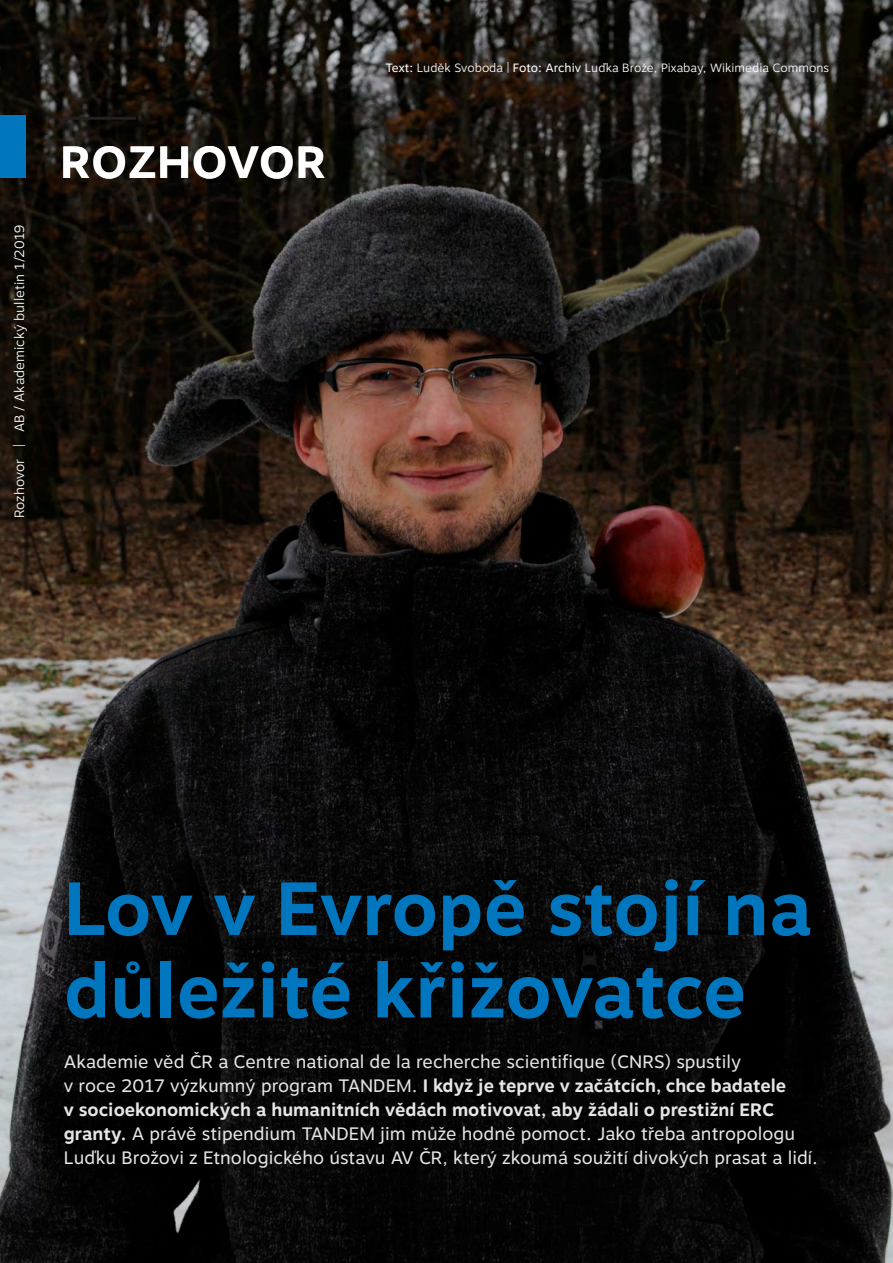
<style>
.page{position:relative;width:893px;height:1263px;background:#fff}
.page>*{position:absolute;margin:0;border:0;box-sizing:border-box;transform-origin:0 0}
.Headline{font:700 75px/82.5px "Motiva Sans";color:#0076be}
.t1{font:700 45px "Motiva Sans";letter-spacing:.01em;color:#fff}
.Perex{font:18px/24px "Motiva Sans";color:#e6e6e6}
.t2{font:300 13.5px "Motiva Sans";color:#fff}
.t3{font:300 12px "Motiva Sans";color:#fff}
.t4{font:700 10.5px/12.6px "Motiva Sans";color:#231f20}
.s1{font-weight:400}
.s2{font-weight:700}
</style>
<div class="page">
<img style="left:0;top:0;width:893px;height:1263px">
<div style="left:0;top:116px;width:26px;height:62px;background:#0076be"></div>
<hr style="left:64px;top:117px;width:72px;height:3px;background:#231f20">
<p class="t2" style="left:9px;top:518px;width:295px;rotate:-90deg">Rozhovor | AB / Akademický bulletin 1/2019</p>
<p class="t1" style="left:61px;top:129px;width:267px">ROZHOVOR</p>
<p class="t3" style="left:386px;top:59px;width:445px"><span class="s1">Text:</span> Luděk Svoboda | <span class="s1">Foto: Archiv</span> Luďka Brože, Pixabay, Wikimedia Commons</p>
<p class="Headline" style="left:64px;top:869px;width:750px">Lov v Evropě stojí na důležité křižovatce</p>
<p class="Perex" style="left:64px;top:1050px;width:756px">Akademie věd ČR a Centre national de la recherche scientifique (CNRS) spustily<br>v roce 2017 výzkumný program TANDEM. <span class="s2">I když je teprve v začátcích, chce badatele<br>v socioekonomických a humanitních vědách motivovat, aby žádali o prestižní ERC granty.</span> A právě stipendium TANDEM jim může hodně pomoct. Jako třeba antropologu Luďku Brožovi z Etnologického ústavu AV ČR, který zkoumá soužití divokých prasat a lidí.</p>
<p class="t4" style="left:64px;top:1196px;width:15px">_<br>14</p>
</div>
